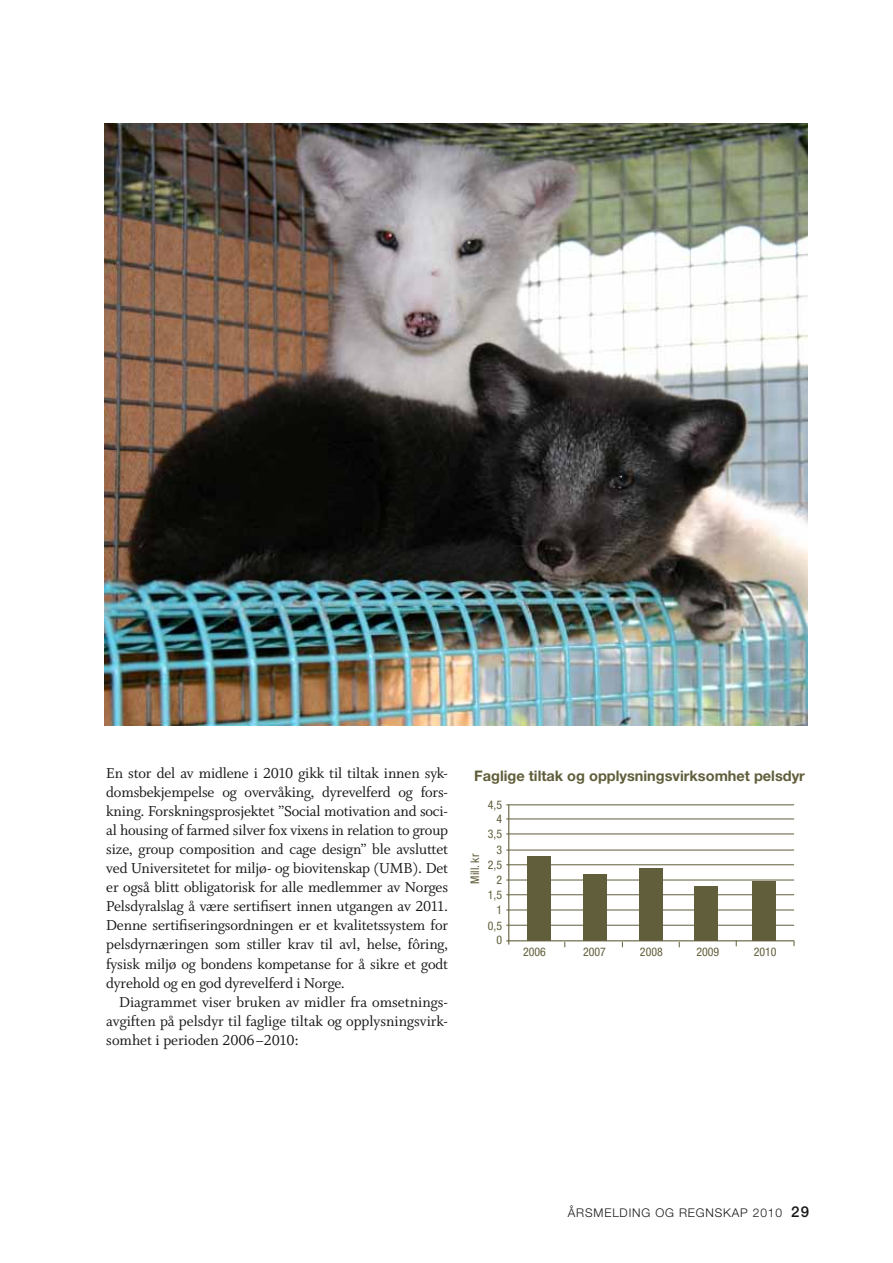
<style>
.page{position:relative;width:893px;height:1263px;background:#fff}
.page>*{position:absolute;margin:0;border:0;box-sizing:border-box;transform-origin:0 0}
.t1{font:16.05px/19px "Whitman Roman LF";letter-spacing:-.005em;color:#181716;text-align:justify}
.t2{font:700 14.55px "Helvetica Neue";color:#615e3b}
.t3{font:300 12px "Helvetica Neue";letter-spacing:.07em;color:#181716}
.t4{font:condensed 11.85px/15px "Helvetica Neue";color:#615e3b;text-align:right}
.s1{font-weight:500;font-size:15px}
</style>
<div class="page">
<hr style="left:506px;top:804px;width:288px;height:1px;background:#615e3b">
<hr style="left:506px;top:819px;width:288px;height:1px;background:#615e3b">
<hr style="left:506px;top:834px;width:288px;height:1px;background:#615e3b">
<hr style="left:506px;top:850px;width:288px;height:1px;background:#615e3b">
<hr style="left:506px;top:864px;width:288px;height:1px;background:#615e3b">
<hr style="left:506px;top:880px;width:288px;height:1px;background:#615e3b">
<hr style="left:506px;top:894px;width:288px;height:1px;background:#615e3b">
<hr style="left:506px;top:910px;width:288px;height:1px;background:#615e3b">
<hr style="left:506px;top:925px;width:288px;height:1px;background:#615e3b">
<hr style="left:508px;top:805px;width:1px;height:139px;background:#615e3b">
<hr style="left:506px;top:940px;width:288px;height:1px;background:#615e3b">
<div style="left:527px;top:856px;width:23px;height:84px;background:#615e3b"></div>
<div style="left:584px;top:874px;width:23px;height:66px;background:#615e3b"></div>
<div style="left:640px;top:868px;width:23px;height:72px;background:#615e3b"></div>
<div style="left:694px;top:886px;width:23px;height:54px;background:#615e3b"></div>
<div style="left:753px;top:881px;width:23px;height:59px;background:#615e3b"></div>
<img style="left:105px;top:123px;width:703px;height:602px">
<p class="t1" style="left:106px;top:764px;width:343px">En stor del av midlene i 2010 gikk til tiltak innen syk&shy;domsbekjempelse og overvåking, dyrevelferd og fors&shy;kning. Forskningsprosjektet ”Social motivation and soci&shy;al housing of farmed silver fox vixens in relation to group size, group composition and cage design” ble avsluttet ved Universitetet for miljø- og biovitenskap (UMB). Det er også blitt obligatorisk for alle medlemmer av Norges Pelsdyralslag å være sertifisert innen utgangen av 2011.<br>Denne sertifiseringsordningen er et kvalitetssystem for pelsdyrnæringen som stiller krav til avl, helse, fôring, fysisk miljø og bondens kompetanse for å sikre et godt dyrehold og en god dyrevelferd i Norge.</p>
<p class="t1" style="left:106px;top:992px;width:343px;text-indent:13px">Diagrammet viser bruken av midler fra omsetnings&shy;avgiften på pelsdyr til faglige tiltak og opplysningsvirk&shy;somhet i perioden 2006–2010:</p>
<p class="t2" style="left:474px;top:766px;width:332px">Faglige tiltak og opplysningsvirksomhet pelsdyr</p>
<p class="t4" style="left:467px;top:883px;width:31px;rotate:-90deg">Mill. kr</p>
<p class="t4" style="left:488px;top:798px;width:16px;line-height:14.5px">4,5<br>4<br>3,5</p>
<p class="t4" style="left:488px;top:843px;width:16px">3<br>2,5<br>2<br>1,5<br>1<br>0,5</p>
<p class="t4" style="left:496px;top:932px;width:7px">0</p>
<p class="t4" style="left:523px;top:944px;width:24px">2006</p>
<p class="t4" style="left:583px;top:944px;width:24px">2007</p>
<p class="t4" style="left:640px;top:944px;width:24px">2008</p>
<p class="t4" style="left:696px;top:944px;width:24px">2009</p>
<p class="t4" style="left:754px;top:944px;width:24px">2010</p>
<p class="t3" style="left:568px;top:1206px;width:243px">ÅRSMELDING OG REGNSKAP 2010 <span class="s1">29</span></p>
<p class="t4" style="left:616px;top:1206px;width:52px">Faglig tiltak</p>
<p class="t4" style="left:694px;top:1206px;width:104px">Opplysningsvirksomhet</p>
</div>
